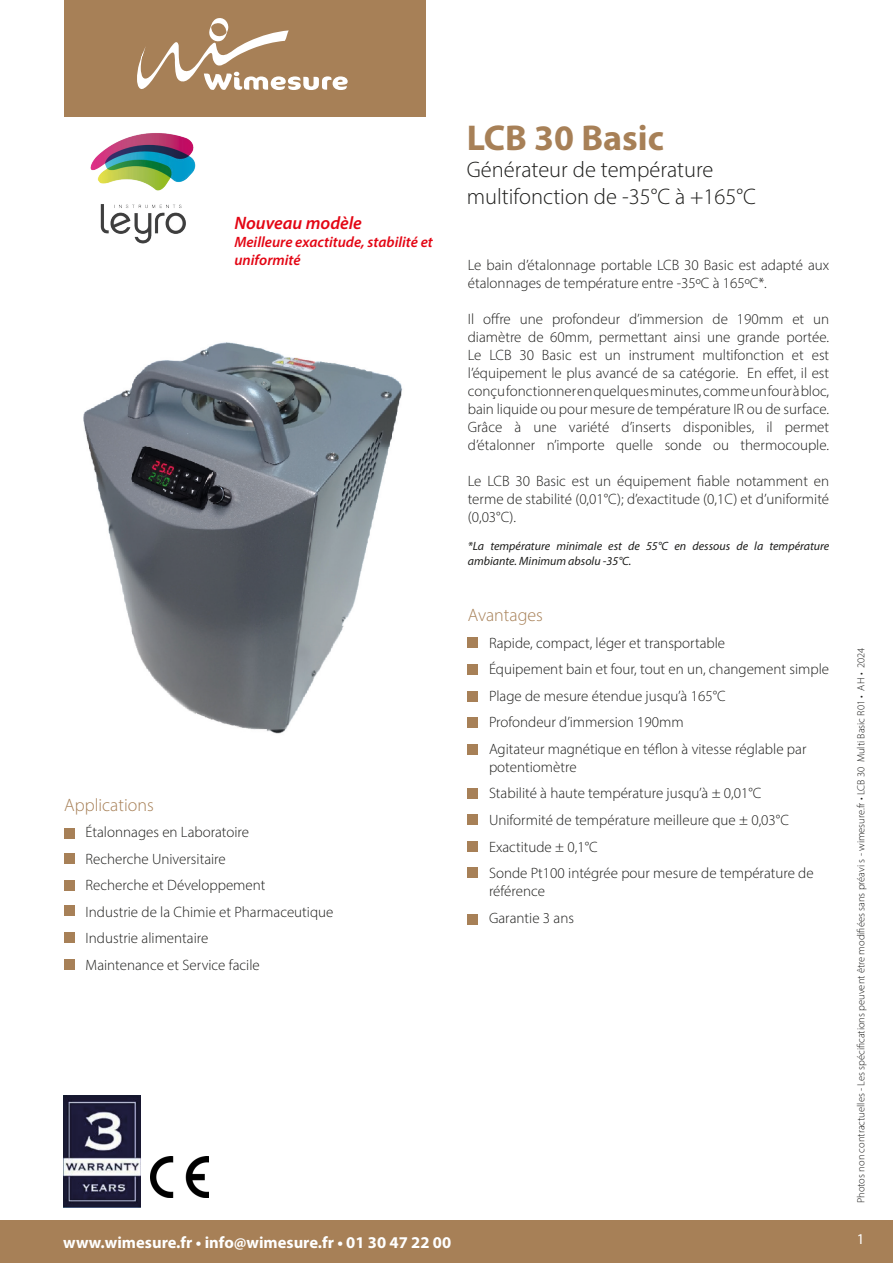
<style>
.page{position:relative;width:893px;height:1263px;background:#fff}
.page>*{position:absolute;margin:0;border:0;box-sizing:border-box;transform-origin:0 0}
.Titre{font:700 36px "Myriad Pro";color:#a78057}
.Sous_titre_1{font:300 22.5px/27px "Myriad Pro";color:#1d1d1b}
.Titre_1{font:300 18px "Myriad Pro";color:#a78057}
.t1{font:italic 600 18px "Myriad Pro";color:#e30614}
.t2{font:700 16.5px "Myriad Pro";color:#fff}
.Puce_1{font:300 15px/18px "Myriad Pro";color:#1d1d1b}
.t3{font:italic 600 15px/18px "Myriad Pro";color:#e30614}
.t4{font:15px "Myriad Pro";color:#fff}
.t5{font:italic 12px/14.4px "Myriad Pro";color:#1d1d1b}
.t6{font:300 10.5px "Myriad Pro";color:#1d1d1b}
</style>
<div class="page">
<div style="left:0;top:1220px;width:893px;height:43px;background:#a78057"></div>
<img style="left:90px;top:133px;width:106px;height:111px">
<div style="left:64px;top:0;width:361px;height:117px;background:#a78057"></div>
<svg style="left:137px;top:18px;width:211px;height:72px"></svg>
<img style="left:151px;top:1157px;width:57px;height:41px">
<div style="left:468px;top:638px;width:10px;height:10px;background:#a78057"></div>
<div style="left:468px;top:788px;width:10px;height:10px;background:#a78057"></div>
<div style="left:468px;top:841px;width:10px;height:10px;background:#a78057"></div>
<div style="left:468px;top:868px;width:10px;height:10px;background:#a78057"></div>
<div style="left:468px;top:665px;width:10px;height:10px;background:#a78057"></div>
<div style="left:468px;top:718px;width:10px;height:10px;background:#a78057"></div>
<div style="left:468px;top:744px;width:10px;height:10px;background:#a78057"></div>
<div style="left:468px;top:914px;width:10px;height:10px;background:#a78057"></div>
<div style="left:468px;top:691px;width:10px;height:11px;background:#a78057"></div>
<div style="left:64px;top:828px;width:10px;height:11px;background:#a78057"></div>
<div style="left:64px;top:853px;width:10px;height:10px;background:#a78057"></div>
<div style="left:64px;top:880px;width:10px;height:10px;background:#a78057"></div>
<div style="left:64px;top:905px;width:10px;height:10px;background:#a78057"></div>
<div style="left:65px;top:932px;width:10px;height:11px;background:#a78057"></div>
<div style="left:65px;top:960px;width:10px;height:10px;background:#a78057"></div>
<div style="left:468px;top:815px;width:10px;height:10px;background:#a78057"></div>
<img style="left:83px;top:342px;width:320px;height:392px">
<img style="left:64px;top:1095px;width:77px;height:113px">
<p class="t1" style="left:234px;top:212px;width:129px">Nouveau modèle</p>
<p class="t3" style="left:234px;top:233px;width:200px">Meilleure exactitude, stabilité et uniformité</p>
<p class="Titre_1" style="left:64px;top:794px;width:91px">Applications</p>
<p class="Puce_1" style="left:86px;top:823px;width:165px">Étalonnages en Laboratoire</p>
<p class="Puce_1" style="left:86px;top:849px;width:142px">Recherche Universitaire</p>
<p class="Puce_1" style="left:86px;top:876px;width:181px">Recherche et Développement</p>
<p class="Puce_1" style="left:86px;top:902px;width:249px">Industrie de la Chimie et Pharmaceutique</p>
<p class="Puce_1" style="left:86px;top:929px;width:124px">Industrie alimentaire</p>
<p class="Puce_1" style="left:86px;top:955px;width:176px">Maintenance et Service facile</p>
<p class="Titre" style="left:467px;top:115px;width:199px">LCB 30 Basic</p>
<p class="Sous_titre_1" style="left:467px;top:156px;width:291px">Générateur de température multifonction de -35°C à +165°C</p>
<p class="Puce_1" style="left:468px;top:255px;width:363px">Le bain d’étalonnage portable LCB 30 Basic est adapté aux étalonnages de température entre -35ºC à 165ºC*.</p>
<p class="Puce_1" style="left:468px;top:309px;width:363px">Il offre une profondeur d’immersion de 190mm et un diamètre de 60mm, permettant ainsi une grande portée.</p>
<p class="Puce_1" style="left:468px;top:345px;width:363px;text-align:justify">Le LCB 30 Basic est un instrument multifonction et est l’équipement le plus avancé de sa catégorie. En effet, il est conçu fonctionner en quelques minutes, comme un four à bloc, bain liquide ou pour mesure de température IR ou de surface.</p>
<p class="Puce_1" style="left:468px;top:417px;width:363px">Grâce à une variété d’inserts disponibles, il permet d’étalonner n’importe quelle sonde ou thermocouple.</p>
<p class="Puce_1" style="left:468px;top:471px;width:363px;text-align:justify">Le LCB 30 Basic est un équipement fiable notamment en terme de stabilité (0,01°C); d’exactitude (0,1C) et d’uniformité (0,03°C).</p>
<p class="t5" style="left:468px;top:539px;width:363px">*La température minimale est de 55°C en dessous de la température ambiante. Minimum absolu -35°C.</p>
<p class="Titre_1" style="left:468px;top:605px;width:77px">Avantages</p>
<p class="Puce_1" style="left:489px;top:634px;width:238px">Rapide, compact, léger et transportable</p>
<p class="Puce_1" style="left:489px;top:660px;width:342px">Équipement bain et four, tout en un, changement simple</p>
<p class="Puce_1" style="left:489px;top:687px;width:238px">Plage de mesure étendue jusqu’à 165°C</p>
<p class="Puce_1" style="left:489px;top:713px;width:196px">Profondeur d’immersion 190mm</p>
<p class="Puce_1" style="left:489px;top:740px;width:319px">Agitateur magnétique en téflon à vitesse réglable par potentiomètre</p>
<p class="Puce_1" style="left:489px;top:784px;width:274px">Stabilité à haute température jusqu’à ± 0,01°C</p>
<p class="Puce_1" style="left:489px;top:811px;width:301px">Uniformité de température meilleure que ± 0,03°C</p>
<p class="Puce_1" style="left:489px;top:837px;width:110px">Exactitude ± 0,1°C</p>
<p class="Puce_1" style="left:489px;top:864px;width:326px">Sonde Pt100 intégrée pour mesure de température de référence</p>
<p class="Puce_1" style="left:489px;top:908px;width:86px">Garantie 3 ans</p>
<p class="t2" style="left:63px;top:1231px;width:389px">www.wimesure.fr • info@wimesure.fr • 01 30 47 22 00</p>
<p class="t6" style="left:855px;top:1203px;width:557px;rotate:-90deg">Photos non contractuelles - Les spécifications peuvent être modifiées sans préavi s - wimesure.fr • LCB 30 Multi Basic R01 • AH • 2024</p>
<p class="t4" style="left:857px;top:1230px;width:9px">1</p>
</div>
